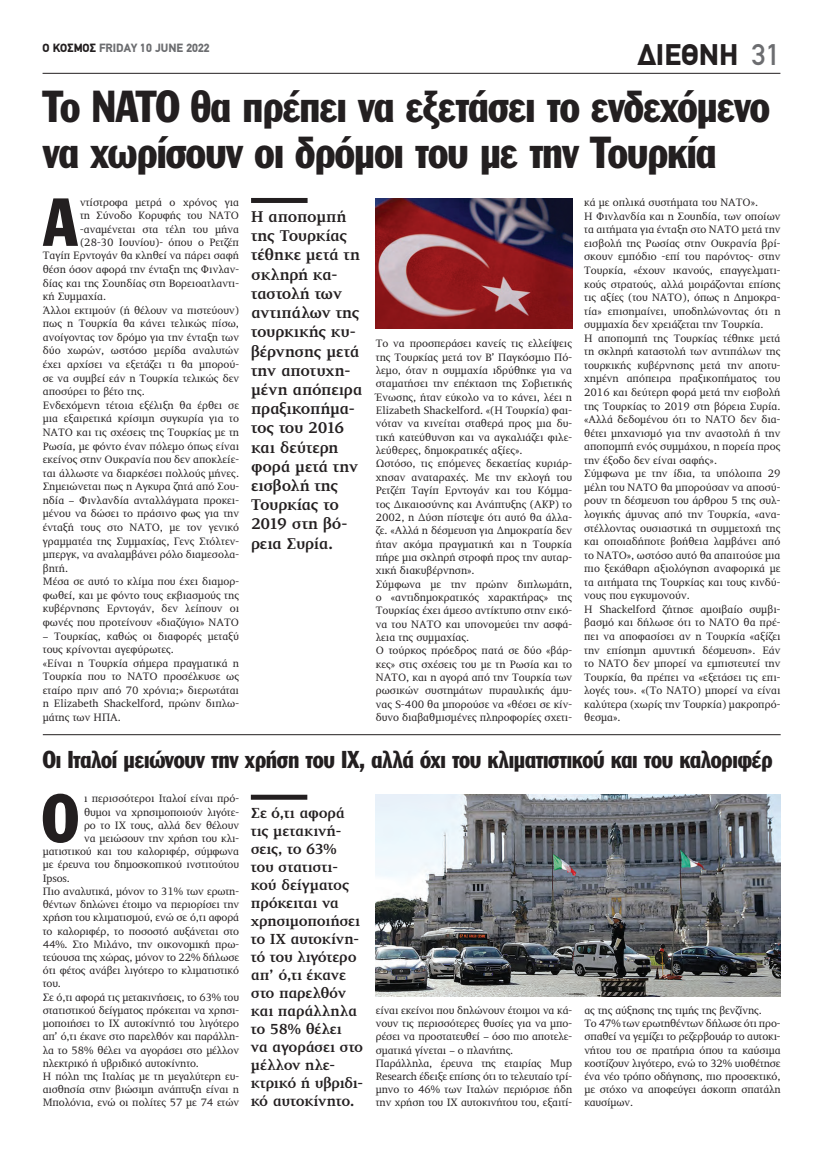
<style>
.page{position:relative;width:823px;height:1149px;background:#fff}
.page>*{position:absolute;margin:0;border:0;box-sizing:border-box;transform-origin:0 0}
.t1{font:66.6px "Franklin Gothic Greek Cond";color:#231f20}
.t2{font:44px/46px "Franklin Gothic Greek Cond";letter-spacing:-.02em;color:#231f20}
.t3{font:900 30px "PF Din Text";color:#231f20}
.t4{font:24px "Franklin Gothic Greek Cond";letter-spacing:-.015em;color:#231f20}
.t5{font:700 16px/19.2px "PF Diplomat";letter-spacing:-.015em;color:#231f20}
.t6{font:700 15px/18px "PF Diplomat";letter-spacing:-.015em;color:#231f20}
.t7{font:900 12px "PF Din Text";color:#6c6d70}
.t8{font:11px/13.5px "PF Diplomat";color:#231f20}
.s1{color:#231f20}
.s2{font-weight:500;color:#6c6d70}
</style>
<div class="page">
<hr style="left:43px;top:73px;width:737px;height:1px;background:#231f20">
<div style="left:251px;top:794px;width:56px;height:5px;background:#231f20"></div>
<img style="left:375px;top:794px;width:405px;height:201px">
<hr style="left:43px;top:734px;width:737px;height:1px;background:#231f20">
<div style="left:251px;top:198px;width:56px;height:5px;background:#231f20"></div>
<img style="left:375px;top:198px;width:196px;height:131px">
<p class="t7" style="left:43px;top:40px;width:169px"><span class="s1">Ο ΚΟΣΜΟΣ</span> FRIDAY 10 JUNE 2022</p>
<h3 class="t3" style="left:637px;top:37px;width:102px">ΔΙΕΘΝΗ</h3>
<h3 class="t3" style="left:585px;top:37px;width:196px">ΔΙΑΦΗΜΙΣ <span class="s2">31</span></h3>
<h2 class="t2" style="left:43px;top:83px;width:728px">Το ΝΑΤΟ θα πρέπει να εξετάσει το ενδεχόμενο να χωρίσουν οι δρόμοι του με την Τουρκία</h2>
<h1 class="t1" style="left:43px;top:184px;width:35px">Α</h1>
<p class="t8" style="left:80px;top:196px;width:160px">ντίστροφα μετρά ο χρόνος για</p>
<p class="t8" style="left:80px;top:209px;width:160px">τη Σύνοδο Κορυφής του ΝΑΤΟ</p>
<p class="t8" style="left:80px;top:222px;width:160px">-αναμένεται στα τέλη του μήνα</p>
<p class="t8" style="left:80px;top:236px;width:160px">(28-30 Ιουνίου)- όπου ο Ρετζέπ</p>
<p class="t8" style="left:43px;top:249px;width:198px">Ταγίπ Ερντογάν θα κληθεί να πάρει σαφή</p>
<p class="t8" style="left:43px;top:263px;width:198px">θέση όσον αφορά την ένταξη της Φινλαν-</p>
<p class="t8" style="left:43px;top:276px;width:198px">δίας και της Σουηδίας στη Βορειοατλαντι-</p>
<p class="t8" style="left:43px;top:290px;width:65px">κή Συμμαχία.</p>
<p class="t8" style="left:43px;top:303px;width:198px">Άλλοι εκτιμούν (ή θέλουν να πιστεύουν)</p>
<p class="t8" style="left:43px;top:317px;width:198px">πως η Τουρκία θα κάνει τελικώς πίσω,</p>
<p class="t8" style="left:43px;top:330px;width:198px">ανοίγοντας τον δρόμο για την ένταξη των</p>
<p class="t8" style="left:43px;top:344px;width:198px">δύο χωρών, ωστόσο μερίδα αναλυτών</p>
<p class="t8" style="left:43px;top:358px;width:198px">έχει αρχίσει να εξετάζει τι θα μπορού-</p>
<p class="t8" style="left:43px;top:371px;width:198px">σε να συμβεί εάν η Τουρκία τελικώς δεν</p>
<p class="t8" style="left:43px;top:385px;width:103px">αποσύρει το βέτο της.</p>
<p class="t8" style="left:43px;top:398px;width:198px">Ενδεχόμενη τέτοια εξέλιξη θα έρθει σε</p>
<p class="t8" style="left:43px;top:412px;width:198px">μια εξαιρετικά κρίσιμη συγκυρία για το</p>
<p class="t8" style="left:43px;top:425px;width:198px">ΝΑΤΟ και τις σχέσεις της Τουρκίας με τη</p>
<p class="t8" style="left:43px;top:439px;width:198px">Ρωσία, με φόντο έναν πόλεμο όπως είναι</p>
<p class="t8" style="left:43px;top:453px;width:198px">εκείνος στην Ουκρανία που δεν αποκλείε-</p>
<p class="t8" style="left:43px;top:466px;width:198px">ται άλλωστε να διαρκέσει πολλούς μήνες.</p>
<p class="t8" style="left:43px;top:480px;width:198px">Σημειώνεται πως η Αγκυρα ζητά από Σου-</p>
<p class="t8" style="left:43px;top:493px;width:198px">ηδία – Φινλανδία ανταλλάγματα προκει-</p>
<p class="t8" style="left:43px;top:507px;width:198px">μένου να δώσει το πράσινο φως για την</p>
<p class="t8" style="left:43px;top:520px;width:198px">ένταξή τους στο ΝΑΤΟ, με τον γενικό</p>
<p class="t8" style="left:43px;top:534px;width:198px">γραμματέα της Συμμαχίας, Γενς Στόλτεν-</p>
<p class="t8" style="left:43px;top:547px;width:198px">μπεργκ, να αναλαμβάνει ρόλο διαμεσολα-</p>
<p class="t8" style="left:43px;top:561px;width:27px">βητή.</p>
<p class="t8" style="left:43px;top:575px;width:198px">Μέσα σε αυτό το κλίμα που έχει διαμορ-</p>
<p class="t8" style="left:43px;top:588px;width:198px">φωθεί, και με φόντο τους εκβιασμούς της</p>
<p class="t8" style="left:43px;top:602px;width:198px">κυβέρνησης Ερντογάν, δεν λείπουν οι</p>
<p class="t8" style="left:43px;top:615px;width:198px">φωνές που προτείνουν «διαζύγιο» ΝΑΤΟ</p>
<p class="t8" style="left:43px;top:629px;width:198px">– Τουρκίας, καθώς οι διαφορές μεταξύ τους κρίνονται αγεφύρωτες.<br>«Είναι η Τουρκία σήμερα πραγματικά η<br>Τουρκία που το ΝΑΤΟ προσέλκυσε ως εταίρο πριν από 70 χρόνια;» διερωτάται η Elizabeth Shackelford, πρώην διπλω&shy;μάτης των ΗΠΑ.</p>
<h3 class="t5" style="left:251px;top:207px;width:113px">Η αποπομπή της Τουρκίας τέθηκε μετά τη σκληρή κα&shy;ταστολή των αντιπάλων της τουρκικής κυ&shy;βέρνησης μετά την αποτυχη&shy;μένη απόπειρα πραξικοπήμα&shy;τος του 2016 και δεύτερη φορά μετά την εισβολή της<br>Τουρκίας το<br>2019 στη βό&shy;ρεια Συρία.</h3>
<p class="t8" style="left:375px;top:337px;width:198px">Το να προσπεράσει κανείς τις ελλείψεις της Τουρκίας μετά τον Β’ Παγκόσμιο Πό&shy;λεμο, όταν η συμμαχία ιδρύθηκε για να σταματήσει την επέκταση της Σοβιετικής Ένωσης, ήταν εύκολο να το κάνει, λέει η Elizabeth Shackelford. «(Η Τουρκία) φαι&shy;νόταν να κινείται σταθερά προς μια δυ&shy;τική κατεύθυνση και να αγκαλιάζει φιλε&shy;λεύθερες, δημοκρατικές αξίες».<br>Ωστόσο, τις επόμενες δεκαετίας κυριάρ&shy;χησαν αναταραχές. Με την εκλογή του Ρετζέπ Ταγίπ Ερντογάν και του Κόμμα&shy;τος Δικαιοσύνης και Ανάπτυξης (AKP) το 2002, η Δύση πίστεψε ότι αυτό θα άλλα&shy;ζε. «Αλλά η δέσμευση για Δημοκρατία δεν ήταν ακόμα πραγματική και η Τουρκία πήρε μια σκληρή στροφή προς την αυταρ&shy;χική διακυβέρνηση».<br>Σύμφωνα με την πρώην διπλωμάτη, ο «αντιδημοκρατικός χαρακτήρας» της Τουρκίας έχει άμεσο αντίκτυπο στην εικό&shy;να του ΝΑΤΟ και υπονομεύει την ασφά&shy;λεια της συμμαχίας.<br>Ο τούρκος πρόεδρος πατά σε δύο «βάρ&shy;κες» στις σχέσεις του με τη Ρωσία και το ΝΑΤΟ, και η αγορά από την Τουρκία των ρωσικών συστημάτων πυραυλικής άμυ&shy;νας S-400 θα μπορούσε να «θέσει σε κίν&shy;δυνο διαβαθμισμένες πληροφορίες σχετι-</p>
<p class="t8" style="left:584px;top:196px;width:198px">κά με οπλικά συστήματα του ΝΑΤΟ».<br>Η Φινλανδία και η Σουηδία, των οποίων τα αιτήματα για ένταξη στο ΝΑΤΟ μετά την εισβολή της Ρωσίας στην Ουκρανία βρί&shy;σκουν εμπόδιο -επί του παρόντος- στην Τουρκία, «έχουν ικανούς, επαγγελματι&shy;κούς στρατούς, αλλά μοιράζονται επίσης τις αξίες (του ΝΑΤΟ), όπως η Δημοκρα&shy;τία» επισημαίνει, υποδηλώνοντας ότι η συμμαχία δεν χρειάζεται την Τουρκία.<br>Η αποπομπή της Τουρκίας τέθηκε μετά τη σκληρή καταστολή των αντιπάλων της τουρκικής κυβέρνησης μετά την αποτυ&shy;χημένη απόπειρα πραξικοπήματος του 2016 και δεύτερη φορά μετά την εισβολή της Τουρκίας το 2019 στη βόρεια Συρία. «Αλλά δεδομένου ότι το ΝΑΤΟ δεν δια&shy;θέτει μηχανισμό για την αναστολή ή την αποπομπή ενός συμμάχου, η πορεία προς την έξοδο δεν είναι σαφής».<br>Σύμφωνα με την ίδια, τα υπόλοιπα 29 μέλη του ΝΑΤΟ θα μπορούσαν να αποσύ&shy;ρουν τη δέσμευση του άρθρου 5 της συλ&shy;λογικής άμυνας από την Τουρκία, «ανα&shy;στέλλοντας ουσιαστικά τη συμμετοχή της και οποιαδήποτε βοήθεια λαμβάνει από το ΝΑΤΟ», ωστόσο αυτό θα απαιτούσε μια πιο ξεκάθαρη αξιολόγηση αναφορικά με τα αιτήματα της Τουρκίας και τους κινδύ&shy;νους που εγκυμονούν.<br>Η Shackelford ζήτησε αμοιβαίο συμβι&shy;βασμό και δήλωσε ότι το ΝΑΤΟ θα πρέ&shy;πει να αποφασίσει αν η Τουρκία «αξίζει την επίσημη αμυντική δέσμευση». Εάν το ΝΑΤΟ δεν μπορεί να εμπιστευτεί την Τουρκία, θα πρέπει να «εξετάσει τις επι&shy;λογές του». «(Το ΝΑΤΟ) μπορεί να είναι καλύτερα (χωρίς την Τουρκία) μακροπρό&shy;θεσμα».</p>
<h3 class="t4" style="left:43px;top:745px;width:730px">Οι Ιταλοί μειώνουν την χρήση του ΙΧ, αλλά όχι του κλιματιστικού και του καλοριφέρ</h3>
<h1 class="t1" style="left:42px;top:780px;width:38px">Ο</h1>
<p class="t8" style="left:84px;top:792px;width:156px">ι περισσότεροι Ιταλοί είναι πρό-</p>
<p class="t8" style="left:84px;top:805px;width:156px">θυμοι να χρησιμοποιούν λιγότε-</p>
<p class="t8" style="left:84px;top:818px;width:156px">ρο το ΙΧ τους, αλλά δεν θέλουν</p>
<p class="t8" style="left:84px;top:831px;width:156px">να μειώσουν την χρήση του κλι-</p>
<p class="t8" style="left:43px;top:844px;width:198px">ματιστικού και του καλοριφέρ, σύμφωνα</p>
<p class="t8" style="left:43px;top:858px;width:198px">με έρευνα του δημοσκοπικού ινστιτούτου</p>
<p class="t8" style="left:43px;top:871px;width:29px">Ipsos.</p>
<p class="t8" style="left:43px;top:884px;width:198px">Πιο αναλυτικά, μόνον το 31% των ερωτη-</p>
<p class="t8" style="left:43px;top:897px;width:198px">θέντων δηλώνει έτοιμο να περιορίσει την</p>
<p class="t8" style="left:43px;top:910px;width:198px">χρήση του κλιματισμού, ενώ σε ό,τι αφορά</p>
<p class="t8" style="left:43px;top:924px;width:198px">το καλοριφέρ, το ποσοστό αυξάνεται στο</p>
<p class="t8" style="left:43px;top:937px;width:198px">44%. Στο Μιλάνο, την οικονομική πρω-</p>
<p class="t8" style="left:43px;top:950px;width:198px">τεύουσα της χώρας, μόνον το 22% δήλωσε</p>
<p class="t8" style="left:43px;top:963px;width:198px">ότι φέτος ανάβει λιγότερο το κλιματιστικό</p>
<p class="t8" style="left:43px;top:977px;width:20px">του.</p>
<p class="t8" style="left:43px;top:990px;width:198px">Σε ό,τι αφορά τις μετακινήσεις, το 63% του</p>
<p class="t8" style="left:43px;top:1003px;width:198px">στατιστικού δείγματος πρόκειται να χρησι-</p>
<p class="t8" style="left:43px;top:1016px;width:198px">μοποιήσει το ΙΧ αυτοκίνητό του λιγότερο</p>
<p class="t8" style="left:43px;top:1029px;width:198px">απ’ ό,τι έκανε στο παρελθόν και παράλλη-</p>
<p class="t8" style="left:43px;top:1043px;width:198px">λα το 58% θέλει να αγοράσει στο μέλλον</p>
<p class="t8" style="left:43px;top:1056px;width:157px">ηλεκτρικό ή υβριδικό αυτοκίνητο.</p>
<p class="t8" style="left:43px;top:1069px;width:198px">Η πόλη της Ιταλίας με τη μεγαλύτερη ευ-</p>
<p class="t8" style="left:43px;top:1082px;width:198px">αισθησία στην βιώσιμη ανάπτυξη είναι η</p>
<p class="t8" style="left:43px;top:1095px;width:198px">Μπολόνια, ενώ οι πολίτες 57 με 74 ετών</p>
<p class="t6" style="left:251px;top:804px;width:114px">Σε ό,τι αφορά τις μετακινή&shy;σεις, το 63% του στατιστι&shy;κού δείγματος πρόκειται να χρησιμοποιήσει το ΙΧ αυτοκίνη&shy;τό του λιγότερο απ’ ό,τι έκανε στο παρελθόν και παράλληλα το 58% θέλει<br>να αγοράσει στο μέλλον ηλε&shy;κτρικό ή υβριδι&shy;κό αυτοκίνητο.</p>
<p class="t8" style="left:375px;top:1003px;width:198px;line-height:13.2px">είναι εκείνοι που δηλώνουν έτοιμοι να κά&shy;νουν τις περισσότερες θυσίες για να μπο&shy;ρέσει να προστατευθεί – όσο πιο αποτελε&shy;σματικά γίνεται – ο πλανήτης.<br>Παράλληλα, έρευνα της εταιρίας Mup Research έδειξε επίσης ότι το τελευταίο τρί&shy;μηνο το 46% των Ιταλών περιόρισε ήδη την χρήση του ΙΧ αυτοκινήτου του, εξαιτί-</p>
<p class="t8" style="left:584px;top:1003px;width:198px;line-height:13.2px">ας της αύξησης της τιμής της βενζίνης.<br>Το 47% των ερωτηθέντων δήλωσε ότι προ&shy;σπαθεί να γεμίζει το ρεζερβουάρ το αυτοκι&shy;νήτου του σε πρατήρια όπου τα καύσιμα κοστίζουν λιγότερο, ενώ το 32% υιοθέτησε ένα νέο τρόπο οδήγησης, πιο προσεκτικό, με στόχο να αποφεύγει άσκοπη σπατάλη καυσίμων.</p>
</div>
